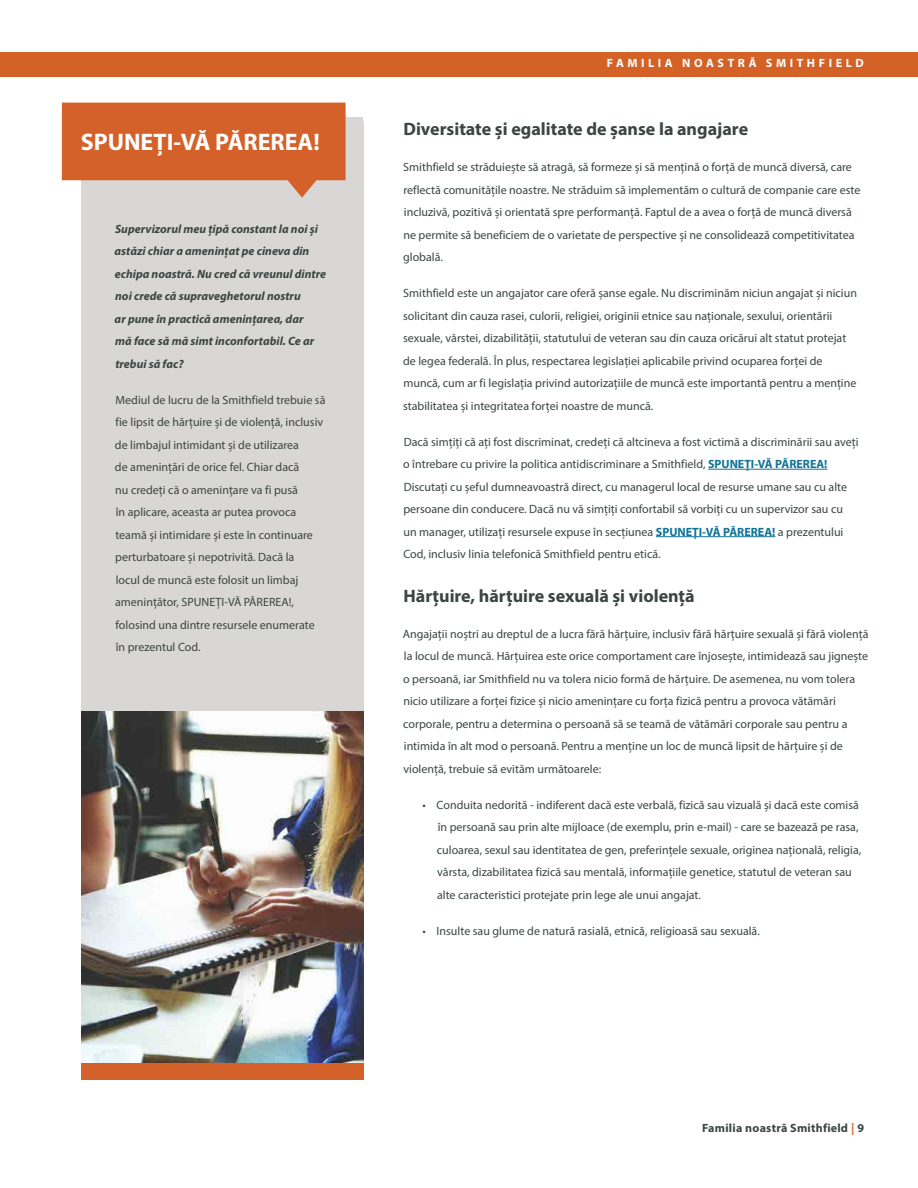
<style>
.page{position:relative;width:918px;height:1188px;background:#fff}
.page>*{position:absolute;margin:0;border:0;box-sizing:border-box;transform-origin:0 0}
.Body_Copy{font:700 24px "Myriad Pro";color:#fff}
.Body_Copy-2{font:700 18px "Myriad Pro";color:#3b4543}
.Body_Copy-3{font:12px/22.5px "Myriad Pro";color:#3b4543}
.Body_Copy-4{font:italic 700 12px/22.5px "Myriad Pro";color:#3b4543}
.t1{font:700 12px "Myriad Pro";letter-spacing:.02em;color:#3b4543}
.t2{font:700 12px "Myriad Pro";letter-spacing:.3em;color:#fff}
.s1{font-weight:700;color:#107398}
.s2{color:#d46227}
</style>
<div class="page">
<div style="left:0;top:52px;width:918px;height:25px;background:#d46227"></div>
<hr style="left:708px;top:469px;width:120px;height:1px;background:#107398">
<hr style="left:656px;top:536px;width:119px;height:1px;background:#107398">
<div style="left:81px;top:122px;width:282px;height:958px;background:#d9d7d5"></div>
<img style="left:81px;top:712px;width:282px;height:352px">
<div style="left:252px;top:118px;width:111px;height:47px;background:#d9d7d5"></div>
<div style="left:81px;top:1064px;width:282px;height:16px;background:#d46129"></div>
<svg style="left:62px;top:103px;width:284px;height:95px"></svg>
<p class="Body_Copy" style="left:81px;top:127px;width:240px">SPUNEȚI-VĂ PĂREREA!</p>
<p class="Body_Copy-4" style="left:115px;top:217px;width:213px">Supervizorul meu țipă constant la noi și astăzi chiar a amenințat pe cineva din echipa noastră. Nu cred că vreunul dintre noi crede că supraveghetorul nostru<br>ar pune în practică amenințarea, dar<br>mă face să mă simt inconfortabil. Ce ar trebui să fac?</p>
<p class="Body_Copy-3" style="left:115px;top:388px;width:212px">Mediul de lucru de la Smithfield trebuie să fie lipsit de hărțuire și de violență, inclusiv de limbajul intimidant și de utilizarea<br>de amenințări de orice fel. Chiar dacă<br>nu credeți că o amenințare va fi pusă<br>în aplicare, aceasta ar putea provoca teamă și intimidare și este în continuare perturbatoare și nepotrivită. Dacă la<br>locul de muncă este folosit un limbaj amenințător, SPUNEȚI-VĂ PĂREREA!, folosind una dintre resursele enumerate în prezentul Cod.</p>
<p class="t2" style="left:607px;top:55px;width:259px">FAMILIA NOASTRĂ SMITHFIELD</p>
<p class="Body_Copy-2" style="left:403px;top:117px;width:346px">Diversitate și egalitate de șanse la angajare</p>
<p class="Body_Copy-3" style="left:403px;top:156px;width:459px">Smithfield se străduiește să atragă, să formeze și să mențină o forță de muncă diversă, care reflectă comunitățile noastre. Ne străduim să implementăm o cultură de companie care este incluzivă, pozitivă și orientată spre performanță. Faptul de a avea o forță de muncă diversă ne permite să beneficiem de o varietate de perspective și ne consolidează competitivitatea globală.</p>
<p class="Body_Copy-3" style="left:403px;top:282px;width:455px">Smithfield este un angajator care oferă șanse egale. Nu discriminăm niciun angajat și niciun solicitant din cauza rasei, culorii, religiei, originii etnice sau naționale, sexului, orientării sexuale, vârstei, dizabilității, statutului de veteran sau din cauza oricărui alt statut protejat de legea federală. În plus, respectarea legislației aplicabile privind ocuparea forței de muncă, cum ar fi legislația privind autorizațiile de muncă este importantă pentru a menține stabilitatea și integritatea forței noastre de muncă.</p>
<p class="Body_Copy-3" style="left:403px;top:430px;width:457px">Dacă simțiți că ați fost discriminat, credeți că altcineva a fost victimă a discriminării sau aveți o întrebare cu privire la politica antidiscriminare a Smithfield, <span class="s1">SPUNEȚI-VĂ PĂREREA!<br></span>Discutați cu șeful dumneavoastră direct, cu managerul local de resurse umane sau cu alte persoane din conducere. Dacă nu vă simțiți confortabil să vorbiți cu un supervizor sau cu un manager, utilizați resursele expuse în secțiunea <span class="s1">SPUNEȚI-VĂ PĂREREA!</span> a prezentului Cod, inclusiv linia telefonică Smithfield pentru etică.</p>
<p class="Body_Copy-2" style="left:403px;top:584px;width:293px">Hărțuire, hărțuire sexuală și violență</p>
<p class="Body_Copy-3" style="left:403px;top:622px;width:467px">Angajații noștri au dreptul de a lucra fără hărțuire, inclusiv fără hărțuire sexuală și fără violență la locul de muncă. Hărțuirea este orice comportament care înjosește, intimidează sau jignește o persoană, iar Smithfield nu va tolera nicio formă de hărțuire. De asemenea, nu vom tolera nicio utilizare a forței fizice și nicio amenințare cu forța fizică pentru a provoca vătămări corporale, pentru a determina o persoană să se teamă de vătămări corporale sau pentru a intimida în alt mod o persoană. Pentru a menține un loc de muncă lipsit de hărțuire și de violență, trebuie să evităm următoarele:</p>
<p class="Body_Copy-3" style="left:437px;top:793px;width:426px;text-indent:-14px">• Conduita nedorită - indiferent dacă este verbală, fizică sau vizuală și dacă este comisă în persoană sau prin alte mijloace (de exemplu, prin e-mail) - care se bazează pe rasa, culoarea, sexul sau identitatea de gen, preferințele sexuale, originea națională, religia, vârsta, dizabilitatea fizică sau mentală, informațiile genetice, statutul de veteran sau alte caracteristici protejate prin lege ale unui angajat.</p>
<p class="Body_Copy-3" style="left:423px;top:919px;width:339px">• Insulte sau glume de natură rasială, etnică, religioasă sau sexuală.</p>
<p class="t1" style="left:702px;top:1120px;width:163px">Familia noastră Smithfield <span class="s2">|</span> 9</p>
</div>
